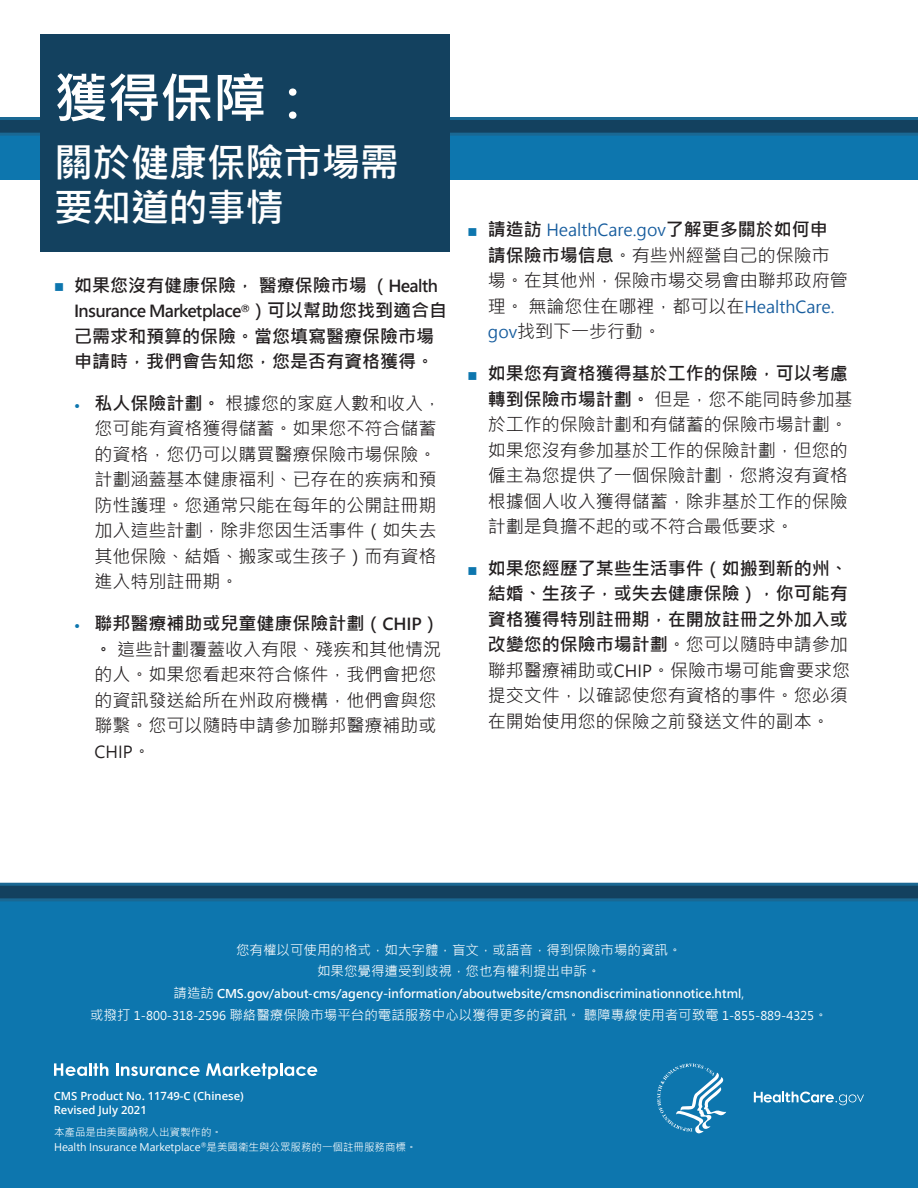
<style>
.page{position:relative;width:918px;height:1188px;background:#fff}
.page>*{position:absolute;margin:0;border:0;box-sizing:border-box;transform-origin:0 0}
.t1{font:700 54px "Microsoft Jheng Hei";color:#fff}
.H2_-_BOX{font:700 39px/45px "Microsoft Jheng Hei";letter-spacing:-.02em;color:#fff}
.t2{font:18px/25.5px "Microsoft Jheng Hei";color:#231f20}
.t3{font:700 18px/25.5px "Microsoft Jheng Hei";color:#231f20}
.t4{font:700 16.5px "Microsoft Jheng Hei";letter-spacing:-.04em;color:#231f20}
.t5{font:16.5px "Microsoft Jheng Hei";color:#175d9e}
.t6{font:16.5px "Microsoft Jheng Hei";color:#231f20}
.Disclaimer{font:13.5px/21.6px "Microsoft Jheng Hei";color:#fff;text-align:center}
.Disclaimer-2{font:700 12px "Microsoft Jheng Hei";color:#fff}
.Disclaimer-3{font:12px "Microsoft Jheng Hei";color:#fff}
.Product_Number___Dat{font:600 11.25px "Open Sans";color:#fff}
.t7{font:10.5px/15px "Microsoft Jheng Hei";color:#fff}
.s1{color:#0d76ae}
.s2{font-size:16.5px}
.s3{font-size:18px}
.s4{font-weight:700}
.s5{font-weight:700;font-size:16.5px}
.s6{font-weight:700;font-size:18px;color:#231f20}
.s7{font-size:16.5px;color:#175d9e}
.s8{font-weight:400}
.s9{font-weight:400;font-size:16.5px}
.s10{font-weight:400;font-size:13.5px}
.s11{font-size:12px}
.s12{font-size:13.5px}
</style>
<div class="page">
<div style="left:0;top:890px;width:918px;height:298px;background:#0d76ae"></div>
<svg style="left:0;top:883px;width:918px;height:18px;background:#154c6e"></svg>
<div style="left:0;top:118px;width:918px;height:62px;background:#0d76ae"></div>
<svg style="left:0;top:117px;width:918px;height:19px;background:#154e70"></svg>
<div style="left:40px;top:34px;width:410px;height:118px;background:#13415f"></div>
<div style="left:40px;top:105px;width:410px;height:147px;background:#13415f"></div>
<svg style="left:54px;top:1063px;width:54px;height:13px"></svg>
<svg style="left:116px;top:1063px;width:84px;height:13px"></svg>
<svg style="left:206px;top:1063px;width:111px;height:16px"></svg>
<svg style="left:754px;top:1092px;width:110px;height:13px"></svg>
<svg style="left:657px;top:1064px;width:69px;height:69px"></svg>
<h1 class="t1" style="left:54px;top:64px;width:267px">獲得保障：</h1>
<h2 class="H2_-_BOX" style="left:54px;top:140px;width:346px">關於健康保險市場需要知道的事情</h2>
<p class="t3" style="left:54px;top:272px;width:386px"><span class="s1">■</span> 如果您沒有健康保險， 醫療保險市場 （<span class="s2">Health</span></p>
<p class="t4" style="left:74px;top:301px;width:374px">Insurance Marketplace<sup>®</sup><span class="s3">）可以幫助您找到適合自</span></p>
<p class="t3" style="left:74px;top:323px;width:361px">己需求和預算的保險。當您填寫醫療保險市場申請時，我們會告知您，您是否有資格獲得。</p>
<p class="t2" style="left:94px;top:391px;width:348px;text-indent:-20px"><span class="s1">•</span> <span class="s4">私人保險計劃。</span> 根據您的家庭人數和收入，您可能有資格獲得儲蓄。如果您不符合儲蓄的資格，您仍可以購買醫療保險市場保險。計劃涵蓋基本健康福利、已存在的疾病和預防性護理。您通常只能在每年的公開註冊期加入這些計劃，除非您因生活事件（如失去其他保險、結婚、搬家或生孩子）而有資格進入特別註冊期。</p>
<p class="t2" style="left:95px;top:611px;width:348px;text-indent:-20px"><span class="s1">•</span> <span class="s4">聯邦醫療補助或兒童健康保險計劃（</span><span class="s5">CHIP</span><span class="s4">）。</span> 這些計劃覆蓋收入有限、殘疾和其他情況的人。如果您看起來符合條件，我們會把您的資訊發送給所在州政府機構，他們會與您聯繫。您可以隨時申請參加聯邦醫療補助或</p>
<p class="t6" style="left:94px;top:741px;width:58px">CHIP<span class="s3">。</span></p>
<p class="t5" style="left:468px;top:220px;width:362px"><span class="s1">■</span> <span class="s6">請造訪</span> HealthCare.gov<span class="s6">了解更多關於如何申</span></p>
<p class="t2" style="left:488px;top:243px;width:361px"><span class="s4">請保險市場信息</span>。有些州經營自己的保險市場。在其他州，保險市場交易會由聯邦政府管理。 無論您住在哪裡，都可以在<span class="s7">HealthCare. gov</span>找到下一步行動。</p>
<p class="t2" style="left:488px;top:361px;width:366px;text-indent:-20px"><span class="s1">■</span> <span class="s4">如果您有資格獲得基於工作的保險，可以考慮轉到保險市場計劃。</span> 但是，您不能同時參加基於工作的保險計劃和有儲蓄的保險市場計劃。如果您沒有參加基於工作的保險計劃，但您的僱主為您提供了一個保險計劃，您將沒有資格根據個人收入獲得儲蓄，除非基於工作的保險計劃是負擔不起的或不符合最低要求。</p>
<p class="t3" style="left:488px;top:555px;width:364px;text-indent:-20px"><span class="s1">■</span> 如果您經歷了某些生活事件（如搬到新的州、結婚、生孩子，或失去健康保險），你可能有資格獲得特別註冊期，在開放註冊之外加入或改變您的保險市場計劃<span class="s8">。您可以隨時申請參加聯邦醫療補助或</span><span class="s9">CHIP</span><span class="s8">。保險市場可能會要求您提交文件，以確認使您有資格的事件。您必須在開始使用您的保險之前發送文件的副本。</span></p>
<p class="Disclaimer" style="left:236px;top:939px;width:447px">您有權以可使用的格式，如大字體，盲文，或語音，得到保險市場的資訊。如果您覺得遭受到歧視，您也有權利提出申訴。</p>
<p class="Disclaimer-2" style="left:174px;top:986px;width:572px"><span class="s10">請造訪</span> CMS.gov/about-cms/agency-information/aboutwebsite/cmsnondiscriminationnotice.html<span class="s8">,</span></p>
<p class="Disclaimer" style="left:90px;top:1004px;width:630px">或撥打 <span class="s11">1-800-318-2596</span> 聯絡醫療保險市場平台的電話服務中心以獲得更多的資訊。 聽障專線使用者可致電</p>
<p class="Disclaimer-3" style="left:722px;top:1008px;width:107px">1-855-889-4325<span class="s12">。</span></p>
<p class="Product_Number___Dat" style="left:54px;top:1088px;width:191px">CMS Product No. 11749-C (Chinese)</p>
<p class="Product_Number___Dat" style="left:54px;top:1102px;width:95px">Revised July 2021</p>
<p class="t7" style="left:54px;top:1124px;width:364px">本產品是由美國納稅人出資製作的。<br>Health Insurance Marketplace<sup>®</sup>是美國衛生與公眾服務的一個註冊服務商標。</p>
</div>
